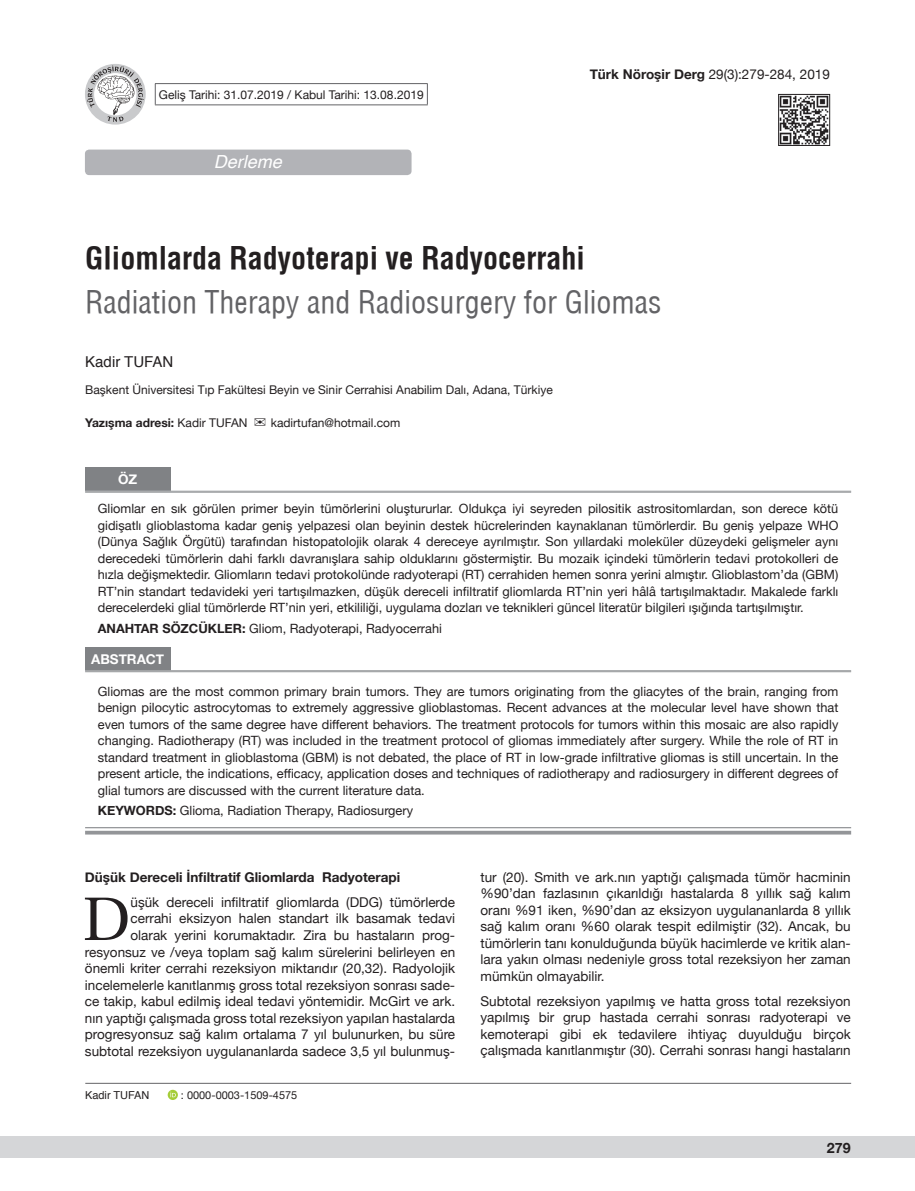
<style>
.page{position:relative;width:915px;height:1191px;background:#fff}
.page>*{position:absolute;margin:0;border:0;box-sizing:border-box;transform-origin:0 0}
.t1{font:61.2px "Utopia";color:#231f20}
.t2{font:30px "Helvetica Condensed";color:#636366}
.t3{font:700 30px "Helvetica Condens";color:#231f20}
.t4{font:italic 18px "Helvetica";color:#fff}
.t5{font:15px "Helvetica";color:#231f20}
.t6{font:700 14.25px "Helvetica Neue";color:#231f20}
.t7{font:13.5px/16.5px "Helvetica Neue";color:#231f20;text-align:justify}
.t8{font:700 13.5px "Helvetica Neue";color:#231f20}
.t9{font:700 13.5px "Helvetica Neue";color:#fff}
.t10{font:12.75px/16.5px "Helvetica Neue";color:#231f20;text-align:justify}
.t11{font:12px "Helvetica Neue";color:#231f20}
.t12{font:700 12px "Helvetica Neue";color:#231f20}
.t13{font:10.95px "Helvetica Neue";color:#231f20}
.t14{font:10.95px "Helvetica";color:#231f20}
.s1{font-weight:700}
.s2{font-weight:400}
</style>
<div class="page">
<svg style="left:85px;top:64px;width:61px;height:61px"></svg>
<svg style="left:87px;top:66px;width:57px;height:56px"></svg>
<div style="left:0;top:1136px;width:914px;height:22px;background:#d5d6d8"></div>
<hr style="left:85px;top:1083px;width:765px;height:1px;background:#636366">
<svg style="left:168px;top:1089px;width:10px;height:11px"></svg>
<svg style="left:170px;top:1091px;width:6px;height:6px"></svg>
<hr style="left:155px;top:83px;width:272px;height:1px;background:#636366">
<svg style="left:155px;top:84px;width:1px;height:20px"></svg>
<svg style="left:427px;top:84px;width:1px;height:20px"></svg>
<hr style="left:155px;top:104px;width:272px;height:1px;background:#636366">
<img style="left:780px;top:96px;width:47px;height:48px">
<div style="left:778px;top:94px;width:51px;height:52px;border:1px solid #231f20"></div>
<div style="left:85px;top:150px;width:326px;height:25px;background:#b2b3b7;border-radius:4px"></div>
<div style="left:85px;top:647px;width:85px;height:23px;background:#808285"></div>
<svg style="left:85px;top:828px;width:765px;height:1px"></svg>
<hr style="left:85px;top:670px;width:765px;height:1px;background:#939598">
<hr style="left:85px;top:671px;width:765px;height:1px;background:#939598">
<hr style="left:85px;top:827px;width:765px;height:1px;background:#939598">
<svg style="left:85px;top:830px;width:765px;height:4px;background:#a8aaac"></svg>
<div style="left:85px;top:467px;width:85px;height:24px;background:#808285"></div>
<hr style="left:85px;top:491px;width:765px;height:1px;background:#939598">
<hr style="left:85px;top:492px;width:765px;height:1px;background:#939598">
<p class="t11" style="left:159px;top:86px;width:266px">Geliş Tarihi: 31.07.2019 / Kabul Tarihi: 13.08.2019</p>
<h3 class="t4" style="left:214px;top:147px;width:70px">Derleme</h3>
<p class="t7" style="left:589px;top:67px;width:241px"><span class="s1">Türk Nöroşir Derg</span> 29(3):279-284, 2019</p>
<h2 class="t3" style="left:85px;top:240px;width:501px">Gliomlarda Radyoterapi ve Radyocerrahi</h2>
<h2 class="t2" style="left:85px;top:283px;width:577px">Radiation Therapy and Radiosurgery for Gliomas</h2>
<p class="t5" style="left:85px;top:350px;width:90px">Kadir TUFAN</p>
<p class="t11" style="left:85px;top:381px;width:469px">Başkent Üniversitesi Tıp Fakültesi Beyin ve Sinir Cerrahisi Anabilim Dalı, Adana, Türkiye</p>
<p class="t12" style="left:85px;top:413px;width:164px">Yazışma adresi: <span class="s2">Kadir TUFAN</span></p>
<p class="t11" style="left:271px;top:414px;width:131px">kadirtufan@hotmail.com</p>
<p class="t9" style="left:118px;top:469px;width:21px">ÖZ</p>
<p class="t10" style="left:98px;top:501px;width:741px">Gliomlar en sık görülen primer beyin tümörlerini oluştururlar. Oldukça iyi seyreden pilositik astrositomlardan, son derece kötü gidişatlı glioblastoma kadar geniş yelpazesi olan beyinin destek hücrelerinden kaynaklanan tümörlerdir. Bu geniş yelpaze WHO (Dünya Sağlık Örgütü) tarafından histopatolojik olarak 4 dereceye ayrılmıştır. Son yıllardaki moleküler düzeydeki gelişmeler aynı derecedeki tümörlerin dahi farklı davranışlara sahip olduklarını göstermiştir. Bu mozaik içindeki tümörlerin tedavi protokolleri de hızla değişmektedir. Gliomların tedavi protokolünde radyoterapi (RT) cerrahiden hemen sonra yerini almıştır. Glioblastom’da (GBM)<br>RT’nin standart tedavideki yeri tartışılmazken, düşük dereceli infiltratif gliomlarda RT’nin yeri hâlâ tartışılmaktadır. Makalede farklı derecelerdeki glial tümörlerde RT’nin yeri, etkililiği, uygulama dozları ve teknikleri güncel literatür bilgileri ışığında tartışılmıştır.</p>
<p class="t10" style="left:98px;top:621px;width:345px"><span class="s1">ANAHTAR SÖZCÜKLER:</span> Gliom, Radyoterapi, Radyocerrahi</p>
<p class="t9" style="left:91px;top:648px;width:75px">ABSTRACT</p>
<p class="t10" style="left:98px;top:683px;width:741px">Gliomas are the most common primary brain tumors. They are tumors originating from the gliacytes of the brain, ranging from benign pilocytic astrocytomas to extremely aggressive glioblastomas. Recent advances at the molecular level have shown that even tumors of the same degree have different behaviors. The treatment protocols for tumors within this mosaic are also rapidly changing. Radiotherapy (RT) was included in the treatment protocol of gliomas immediately after surgery. While the role of RT in standard treatment in glioblastoma (GBM) is not debated, the place of RT in low-grade infiltrative gliomas is still uncertain. In the present article, the indications, efficacy, application doses and techniques of radiotherapy and radiosurgery in different degrees of glial tumors are discussed with the current literature data.</p>
<p class="t10" style="left:98px;top:803px;width:316px"><span class="s1">KEYWORDS:</span> Glioma, Radiation Therapy, Radiosurgery</p>
<p class="t8" style="left:85px;top:866px;width:317px">Düşük Dereceli İnfiltratif Gliomlarda Radyoterapi</p>
<h1 class="t1" style="left:83px;top:884px;width:49px">D</h1>
<p class="t7" style="left:85px;top:894px;width:371px;text-align:right">üşük dereceli infiltratif gliomlarda (DDG) tümörlerde<br>cerrahi eksizyon halen standart ilk basamak tedavi<br>olarak yerini korumaktadır. Zira bu hastaların prog&shy;resyonsuz ve /veya toplam sağ kalım sürelerini belirleyen en önemli kriter cerrahi rezeksiyon miktarıdır (20,32). Radyolojik incelemelerle kanıtlanmış gross total rezeksiyon sonrası sade&shy;ce takip, kabul edilmiş ideal tedavi yöntemidir. McGirt ve ark. nın yaptığı çalışmada gross total rezeksiyon yapılan hastalarda progresyonsuz sağ kalım ortalama 7 yıl bulunurken, bu süre subtotal rezeksiyon uygulananlarda sadece 3,5 yıl bulunmuş-</p>
<p class="t14" style="left:85px;top:1087px;width:66px">Kadir TUFAN</p>
<p class="t13" style="left:181px;top:1087px;width:118px">: 0000-0003-1509-4575</p>
<p class="t7" style="left:480px;top:869px;width:371px">tur (20). Smith ve ark.nın yaptığı çalışmada tümör hacminin %90’dan fazlasının çıkarıldığı hastalarda 8 yıllık sağ kalım oranı %91 iken, %90’dan az eksizyon uygulananlarda 8 yıllık sağ kalım oranı %60 olarak tespit edilmiştir (32). Ancak, bu tümörlerin tanı konulduğunda büyük hacimlerde ve kritik alan&shy;lara yakın olması nedeniyle gross total rezeksiyon her zaman mümkün olmayabilir.</p>
<p class="t7" style="left:480px;top:993px;width:371px">Subtotal rezeksiyon yapılmış ve hatta gross total rezeksiyon yapılmış bir grup hastada cerrahi sonrası radyoterapi ve kemoterapi gibi ek tedavilere ihtiyaç duyulduğu birçok çalışmada kanıtlanmıştır (30). Cerrahi sonrası hangi hastaların</p>
<p class="t6" style="left:826px;top:1137px;width:25px">279</p>
</div>
